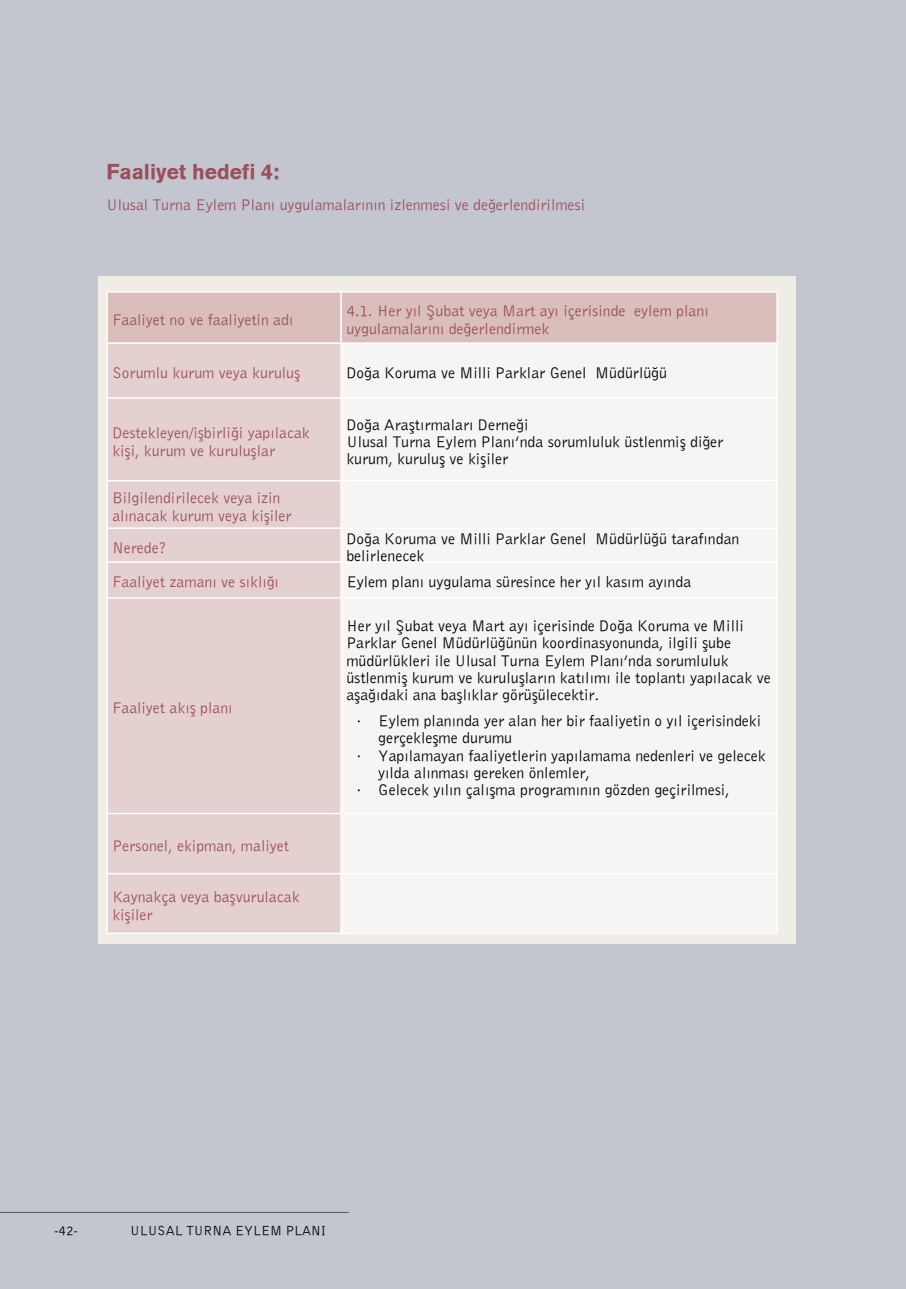
<style>
.page{position:relative;width:906px;height:1289px;background:#fff}
.page>*{position:absolute;margin:0;border:0;box-sizing:border-box;transform-origin:0 0}
.t1{font:700 21px "AG3";color:#9b4f59}
.t2{font:15.75px/17.4px "Bell Gothic BT Roman Ti";color:#000}
.t3{font:15.75px/17.4px "Bell Gothic BT Roman Ti";color:#9b4f59}
.t4{font:13.5px "Bell Gothic BT Roman Ti";color:#000}
</style>
<div class="page">
<div style="left:0;top:0;width:906px;height:1288px;background:#c3c6cf"></div>
<div style="left:98px;top:276px;width:697px;height:668px;background:#efede5"></div>
<div style="left:108px;top:292px;width:668px;height:50px;background:#d9bebc"></div>
<div style="left:108px;top:344px;width:232px;height:588px;background:#e4d1cf"></div>
<div style="left:342px;top:344px;width:434px;height:588px;background:#f7f5f3"></div>
<hr style="left:106px;top:291px;width:235px;height:1px;background:#fff">
<hr style="left:106px;top:292px;width:2px;height:50px;background:#fff">
<hr style="left:341px;top:291px;width:437px;height:1px;background:#fff">
<hr style="left:340px;top:292px;width:2px;height:50px;background:#fff">
<hr style="left:776px;top:292px;width:2px;height:50px;background:#fff">
<hr style="left:106px;top:342px;width:235px;height:2px;background:#fff">
<hr style="left:106px;top:344px;width:2px;height:53px;background:#fff">
<hr style="left:341px;top:342px;width:437px;height:2px;background:#fff">
<hr style="left:340px;top:344px;width:2px;height:53px;background:#fff">
<hr style="left:776px;top:344px;width:2px;height:53px;background:#fff">
<hr style="left:106px;top:397px;width:235px;height:2px;background:#fff">
<hr style="left:106px;top:399px;width:2px;height:81px;background:#fff">
<hr style="left:341px;top:397px;width:437px;height:2px;background:#fff">
<hr style="left:340px;top:399px;width:2px;height:81px;background:#fff">
<hr style="left:776px;top:399px;width:2px;height:81px;background:#fff">
<hr style="left:106px;top:480px;width:235px;height:1px;background:#fff">
<hr style="left:106px;top:481px;width:2px;height:46px;background:#fff">
<hr style="left:341px;top:480px;width:437px;height:1px;background:#fff">
<hr style="left:340px;top:481px;width:2px;height:46px;background:#fff">
<hr style="left:776px;top:481px;width:2px;height:46px;background:#fff">
<hr style="left:106px;top:527px;width:235px;height:2px;background:#fff">
<hr style="left:106px;top:529px;width:2px;height:32px;background:#fff">
<hr style="left:341px;top:527px;width:437px;height:2px;background:#fff">
<hr style="left:340px;top:529px;width:2px;height:32px;background:#fff">
<hr style="left:776px;top:529px;width:2px;height:32px;background:#fff">
<hr style="left:106px;top:561px;width:235px;height:2px;background:#fff">
<hr style="left:106px;top:563px;width:2px;height:34px;background:#fff">
<hr style="left:341px;top:561px;width:437px;height:2px;background:#fff">
<hr style="left:340px;top:563px;width:2px;height:34px;background:#fff">
<hr style="left:776px;top:563px;width:2px;height:34px;background:#fff">
<hr style="left:106px;top:597px;width:235px;height:1px;background:#fff">
<hr style="left:106px;top:598px;width:2px;height:214px;background:#fff">
<hr style="left:341px;top:597px;width:437px;height:1px;background:#fff">
<hr style="left:340px;top:598px;width:2px;height:214px;background:#fff">
<hr style="left:776px;top:598px;width:2px;height:214px;background:#fff">
<hr style="left:106px;top:812px;width:235px;height:2px;background:#fff">
<hr style="left:106px;top:814px;width:2px;height:58px;background:#fff">
<hr style="left:341px;top:812px;width:437px;height:2px;background:#fff">
<hr style="left:340px;top:814px;width:2px;height:58px;background:#fff">
<hr style="left:776px;top:814px;width:2px;height:58px;background:#fff">
<hr style="left:106px;top:872px;width:235px;height:2px;background:#fff">
<hr style="left:106px;top:874px;width:2px;height:58px;background:#fff">
<hr style="left:341px;top:872px;width:437px;height:2px;background:#fff">
<hr style="left:340px;top:874px;width:2px;height:58px;background:#fff">
<hr style="left:776px;top:874px;width:2px;height:58px;background:#fff">
<hr style="left:106px;top:932px;width:235px;height:2px;background:#fff">
<hr style="left:341px;top:932px;width:437px;height:2px;background:#fff">
<hr style="left:0;top:1211px;width:349px;height:1px;background:#58595b">
<h1 class="t1" style="left:106px;top:159px;width:174px">Faaliyet hedefi 4:</h1>
<p class="t3" style="left:106px;top:196px;width:480px">Ulusal Turna Eylem Planı uygulamalarının izlenmesi ve değerlendirilmesi</p>
<p class="t3" style="left:112px;top:310px;width:183px">Faaliyet no ve faaliyetin adı</p>
<p class="t3" style="left:346px;top:302px;width:364px">4.1. Her yıl Şubat veya Mart ayı içerisinde eylem planı uygulamalarını değerlendirmek</p>
<p class="t3" style="left:112px;top:364px;width:189px">Sorumlu kurum veya kuruluş</p>
<p class="t2" style="left:346px;top:364px;width:322px">Doğa Koruma ve Milli Parklar Genel Müdürlüğü</p>
<p class="t3" style="left:112px;top:424px;width:199px">Destekleyen/işbirliği yapılacak kişi, kurum ve kuruluşlar</p>
<p class="t2" style="left:346px;top:415px;width:378px">Doğa Araştırmaları Derneği<br>Ulusal Turna Eylem Planı’nda sorumluluk üstlenmiş diğer kurum, kuruluş ve kişiler</p>
<p class="t3" style="left:112px;top:489px;width:181px">Bilgilendirilecek veya izin alınacak kurum veya kişiler</p>
<p class="t3" style="left:112px;top:538px;width:56px">Nerede?</p>
<p class="t2" style="left:346px;top:529px;width:394px">Doğa Koruma ve Milli Parklar Genel Müdürlüğü tarafından belirlenecek</p>
<p class="t3" style="left:112px;top:573px;width:168px">Faaliyet zamanı ve sıklığı</p>
<p class="t2" style="left:346px;top:573px;width:346px">Eylem planı uygulama süresince her yıl kasım ayında</p>
<p class="t3" style="left:112px;top:698px;width:122px">Faaliyet akış planı</p>
<p class="t3" style="left:112px;top:836px;width:178px">Personel, ekipman, maliyet</p>
<p class="t3" style="left:112px;top:888px;width:189px">Kaynakça veya başvurulacak kişiler</p>
<p class="t2" style="left:346px;top:616px;width:426px">Her yıl Şubat veya Mart ayı içerisinde Doğa Koruma ve Milli Parklar Genel Müdürlüğünün koordinasyonunda, ilgili şube müdürlükleri ile Ulusal Turna Eylem Planı’nda sorumluluk üstlenmiş kurum ve kuruluşların katılımı ile toplantı yapılacak ve aşağıdaki ana başlıklar görüşülecektir.</p>
<p class="t2" style="left:357px;top:711px;width:406px">· Eylem planında yer alan her bir faaliyetin o yıl içerisindeki</p>
<p class="t2" style="left:378px;top:729px;width:135px">gerçekleşme durumu</p>
<p class="t2" style="left:357px;top:746px;width:410px">· Yapılamayan faaliyetlerin yapılamama nedenleri ve gelecek</p>
<p class="t2" style="left:378px;top:763px;width:213px">yılda alınması gereken önlemler,</p>
<p class="t2" style="left:357px;top:781px;width:374px">· Gelecek yılın çalışma programının gözden geçirilmesi,</p>
<p class="t4" style="left:54px;top:1221px;width:26px">-42-</p>
<p class="t4" style="left:130px;top:1221px;width:198px">ULUSAL TURNA EYLEM PLANI</p>
</div>
